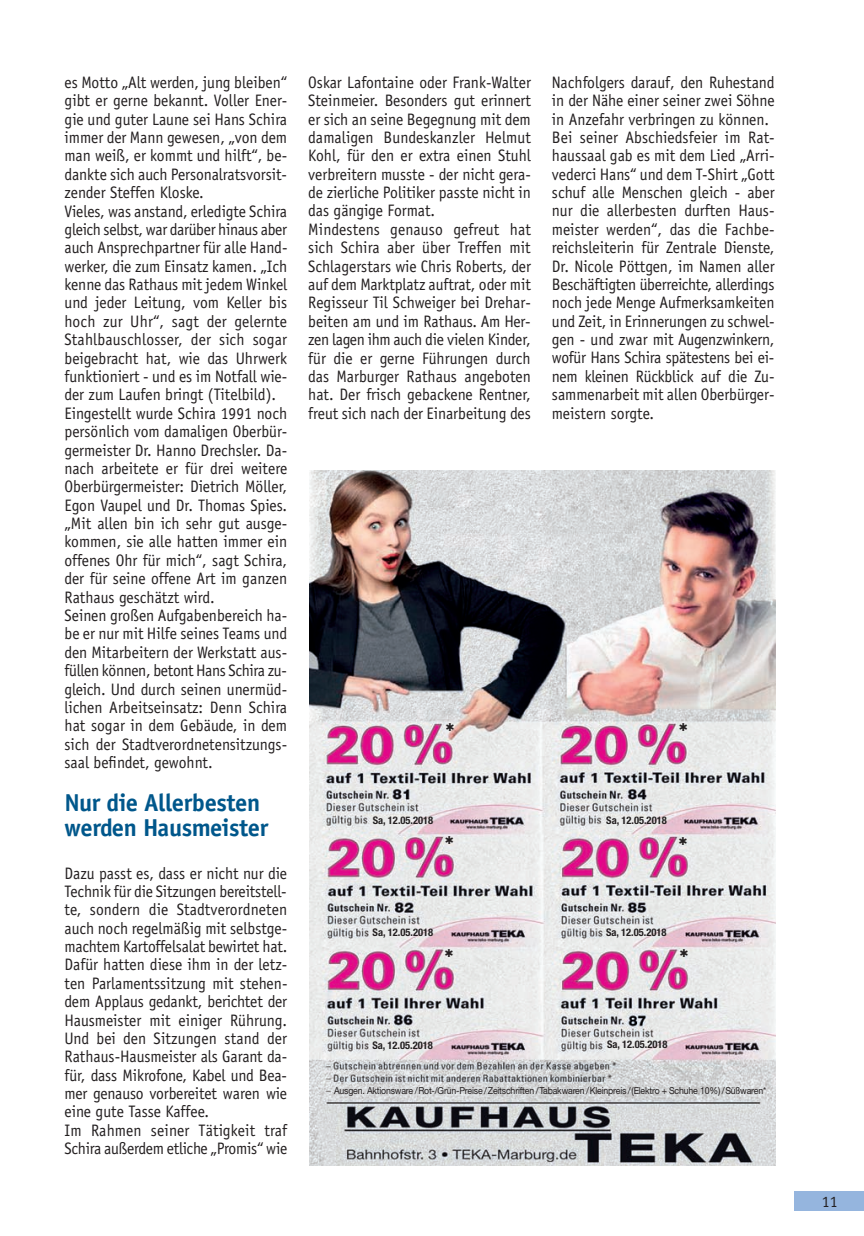
<style>
.page{position:relative;width:864px;height:1236px;background:#fff}
.page>*{position:absolute;margin:0;border:0;box-sizing:border-box;transform-origin:0 0}
.t1{font:700 24.5px/24.5px "Officina Sans";letter-spacing:-.015em;color:#00578b}
.t2{font:16.62px/18.4px "Officina Sans";color:#231f20;scale:.94 1}
.t3{font:15.75px "Officina Sans";color:#231f20}
.t4{font:700 14px "Menlo";color:#231f20}
.t5{font:700 condensed 10.5px "Helvetica Neue";color:#231f20}
.t6{font:9.62px "Helvetica Neue";letter-spacing:-.02em;color:#231f20;scale:.91 1}
</style>
<div class="page">
<div style="left:794px;top:1191px;width:69px;height:19px;background:#95b5de"></div>
<img style="left:309px;top:470px;width:466px;height:694px">
<p class="t2" style="left:64px;top:74px;width:239px">es Motto „Alt werden, jung bleiben“ gibt er gerne bekannt. Voller Ener&shy;gie und guter Laune sei Hans Schira immer der Mann gewesen, „von dem man weiß, er kommt und hilft“, be&shy;dankte sich auch Personalratsvorsit&shy;zender Steffen Kloske.<br>Vieles, was anstand, erledigte Schira gleich selbst, war darüber hinaus aber auch Ansprechpartner für alle Hand&shy;werker, die zum Einsatz kamen. „Ich kenne das Rathaus mit jedem Winkel und jeder Leitung, vom Keller bis hoch zur Uhr“, sagt der gelernte Stahlbauschlosser, der sich sogar beigebracht hat, wie das Uhrwerk funktioniert - und es im Notfall wie&shy;der zum Laufen bringt (Titelbild).<br>Eingestellt wurde Schira 1991 noch persönlich vom damaligen Oberbür&shy;germeister Dr. Hanno Drechsler. Da&shy;nach arbeitete er für drei weitere Oberbürgermeister: Dietrich Möller, Egon Vaupel und Dr. Thomas Spies. „Mit allen bin ich sehr gut ausge&shy;kommen, sie alle hatten immer ein offenes Ohr für mich“, sagt Schira, der für seine offene Art im ganzen Rathaus geschätzt wird.<br>Seinen großen Aufgabenbereich ha&shy;be er nur mit Hilfe seines Teams und den Mitarbeitern der Werkstatt aus&shy;füllen können, betont Hans Schira zu&shy;gleich. Und durch seinen unermüd&shy;lichen Arbeitseinsatz: Denn Schira hat sogar in dem Gebäude, in dem sich der Stadtverordnetensitzungs&shy;saal befindet, gewohnt.</p>
<p class="t1" style="left:64px;top:792px;width:205px">Nur die Allerbesten werden Hausmeister</p>
<p class="t2" style="left:64px;top:864px;width:238px">Dazu passt es, dass er nicht nur die Technik für die Sitzungen bereitstell&shy;te, sondern die Stadtverordneten auch noch regelmäßig mit selbstge&shy;machtem Kartoffelsalat bewirtet hat.<br>Dafür hatten diese ihm in der letz&shy;ten Parlamentssitzung mit stehen&shy;dem Applaus gedankt, berichtet der Hausmeister mit einiger Rührung.<br>Und bei den Sitzungen stand der Rathaus-Hausmeister als Garant da&shy;für, dass Mikrofone, Kabel und Bea&shy;mer genauso vorbereitet waren wie eine gute Tasse Kaffee.<br>Im Rahmen seiner Tätigkeit traf Schira außerdem etliche „Promis“ wie</p>
<p class="t2" style="left:308px;top:74px;width:238px">Oskar Lafontaine oder Frank-Walter Steinmeier. Besonders gut erinnert er sich an seine Begegnung mit dem damaligen Bundeskanzler Helmut Kohl, für den er extra einen Stuhl verbreitern musste - der nicht gera&shy;de zierliche Politiker passte nicht in das gängige Format.<br>Mindestens genauso gefreut hat sich Schira aber über Treffen mit Schlagerstars wie Chris Roberts, der auf dem Marktplatz auftrat, oder mit Regisseur Til Schweiger bei Drehar&shy;beiten am und im Rathaus. Am Her&shy;zen lagen ihm auch die vielen Kinder, für die er gerne Führungen durch das Marburger Rathaus angeboten hat. Der frisch gebackene Rentner, freut sich nach der Einarbeitung des</p>
<p class="t2" style="left:551px;top:74px;width:238px">Nachfolgers darauf, den Ruhestand in der Nähe einer seiner zwei Söhne in Anzefahr verbringen zu können.<br>Bei seiner Abschiedsfeier im Rat&shy;haussaal gab es mit dem Lied „Arri&shy;vederci Hans“ und dem T-Shirt „Gott schuf alle Menschen gleich - aber nur die allerbesten durften Haus&shy;meister werden“, das die Fachbe&shy;reichsleiterin für Zentrale Dienste, Dr. Nicole Pöttgen, im Namen aller Beschäftigten überreichte, allerdings noch jede Menge Aufmerksamkeiten und Zeit, in Erinnerungen zu schwel&shy;gen - und zwar mit Augenzwinkern, wofür Hans Schira spätestens bei ei&shy;nem kleinen Rückblick auf die Zu&shy;sammenarbeit mit allen Oberbürger&shy;meistern sorgte.</p>
<p class="t4" style="left:445px;top:718px;width:10px">✱</p>
<p class="t4" style="left:679px;top:718px;width:10px">✱</p>
<p class="t5" style="left:372px;top:811px;width:62px">Sa, 12.05.2018</p>
<p class="t4" style="left:445px;top:831px;width:10px">✱</p>
<p class="t5" style="left:606px;top:811px;width:62px">Sa, 12.05.2018</p>
<p class="t4" style="left:678px;top:831px;width:10px">✱</p>
<p class="t5" style="left:372px;top:923px;width:62px">Sa, 12.05.2018</p>
<p class="t4" style="left:444px;top:944px;width:10px">✱</p>
<p class="t5" style="left:605px;top:923px;width:62px">Sa, 12.05.2018</p>
<p class="t4" style="left:679px;top:944px;width:10px">✱</p>
<p class="t5" style="left:372px;top:1036px;width:62px">Sa, 12.05.2018</p>
<p class="t5" style="left:606px;top:1035px;width:62px">Sa, 12.05.2018</p>
<p class="t6" style="left:334px;top:1083px;width:476px">Ausgen. Aktionsware / Rot-/Grün-Preise / Zeitschriften / Tabakwaren / Kleinpreis / (Elektro + Schuhe 10%) / Süßwaren*</p>
<p class="t3" style="left:821px;top:1195px;width:17px">11</p>
</div>
